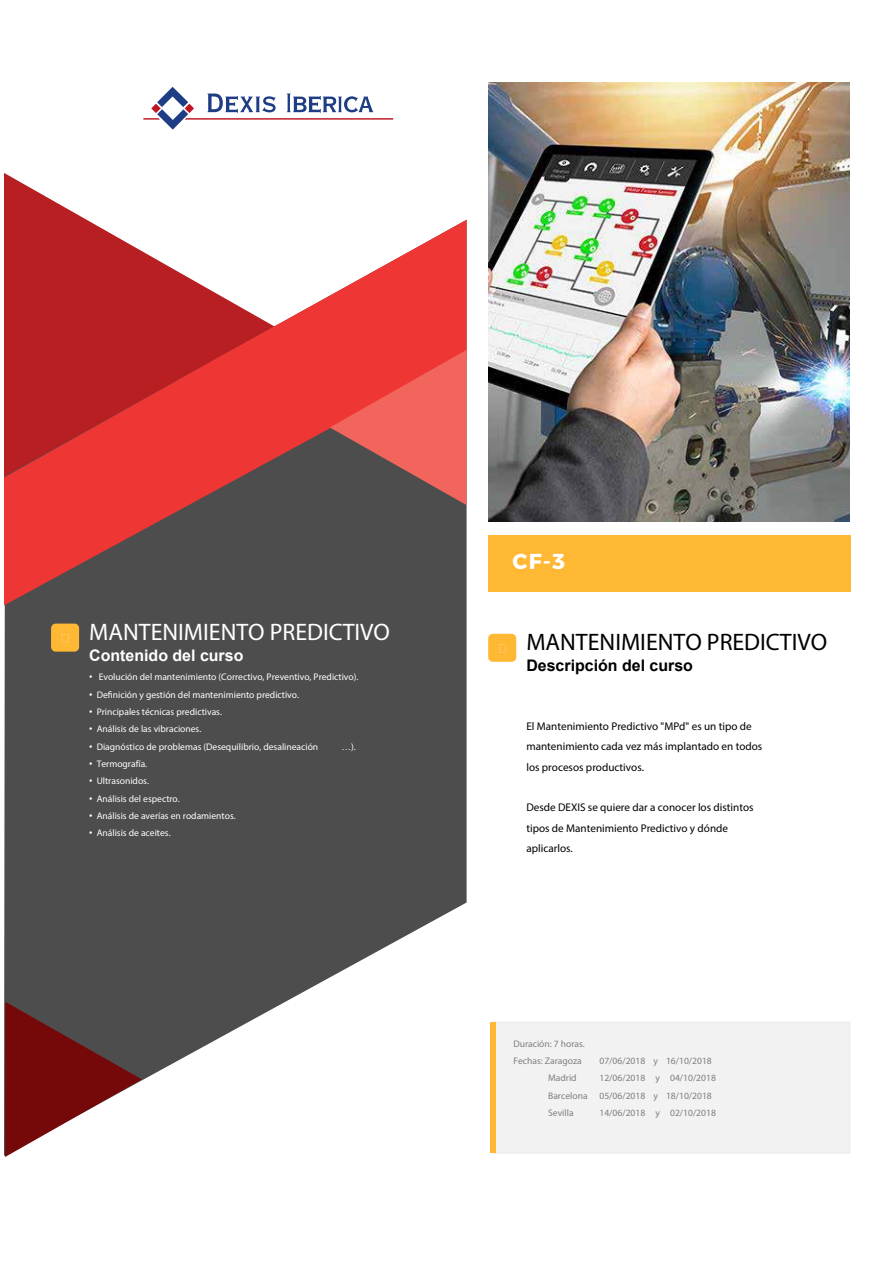
<style>
.page{position:relative;width:893px;height:1263px;background:#fff}
.page>*{position:absolute;margin:0;border:0;box-sizing:border-box;transform-origin:0 0}
.t1{font:700 23.85px "Karla";color:#fff}
.t2{font:700 23.85px "Karla";color:#000}
.t3{font:700 21.6px "Montserrat";color:#fff}
.t4{font:700 15.9px "Arial";color:#000}
.t5{font:700 15.9px "Arial";color:#fff}
.t6{font:11.1px/20.2px "Karla";color:#000}
.t7{font:9.6px "Karla";color:#fff}
.t8{font:700 9.6px/17.4px "Karla";color:#7f7f7f}
.s1{font-family:"Arial"}
</style>
<div class="page">
<svg style="left:4px;top:173px;width:83px;height:47px"></svg>
<svg style="left:4px;top:605px;width:463px;height:551px;fill:#4d4d4d"></svg>
<div style="left:488px;top:535px;width:363px;height:57px;background:#feb834"></div>
<svg style="left:4px;top:220px;width:463px;height:385px;background:#b65050"></svg>
<svg style="left:330px;top:350px;width:137px;height:155px;background:#c7534e"></svg>
<svg style="left:5px;top:1002px;width:137px;height:155px"></svg>
<svg style="left:51px;top:624px;width:28px;height:28px"></svg>
<div style="left:492px;top:1021px;width:358px;height:133px;background:#f2f2f2"></div>
<div style="left:490px;top:1022px;width:6px;height:131px;background:#feb834"></div>
<svg style="left:488px;top:634px;width:28px;height:28px"></svg>
<img style="left:489px;top:83px;width:361px;height:438px">
<svg style="left:143px;top:87px;width:250px;height:43px"></svg>
<h1 class="t1" style="left:89px;top:617px;width:302px">MANTENIMIENTO PREDICTIVO</h1>
<h3 class="t5" style="left:89px;top:646px;width:156px">Contenido del curso</h3>
<p class="t7" style="left:89px;top:671px;width:271px"><span class="s1">•</span> Evolución del mantenimiento (Correctivo, Preventivo, Predictivo).</p>
<p class="t7" style="left:89px;top:688px;width:211px"><span class="s1">•</span> Definición y gestión del mantenimiento predictivo.</p>
<p class="t7" style="left:89px;top:706px;width:134px"><span class="s1">•</span> Principales técnicas predictivas.</p>
<p class="t7" style="left:89px;top:723px;width:114px"><span class="s1">•</span> Análisis de las vibraciones.</p>
<p class="t7" style="left:89px;top:740px;width:230px"><span class="s1">•</span> Diagnóstico de problemas (Desequilibrio, desalineación</p>
<p class="t7" style="left:342px;top:740px;width:16px"><span class="s1">…</span>).</p>
<p class="t7" style="left:89px;top:758px;width:60px"><span class="s1">•</span> Termografía.</p>
<p class="t7" style="left:89px;top:775px;width:61px"><span class="s1">•</span> Ultrasonidos.</p>
<p class="t7" style="left:89px;top:792px;width:92px"><span class="s1">•</span> Análisis del espectro.</p>
<p class="t7" style="left:89px;top:810px;width:148px"><span class="s1">•</span> Análisis de averías en rodamientos.</p>
<p class="t7" style="left:89px;top:827px;width:83px"><span class="s1">•</span> Análisis de aceites.</p>
<h2 class="t3" style="left:513px;top:544px;width:54px">CF-3</h2>
<h1 class="t2" style="left:526px;top:627px;width:302px">MANTENIMIENTO PREDICTIVO</h1>
<h3 class="t4" style="left:526px;top:656px;width:168px">Descripción del curso</h3>
<p class="t6" style="left:526px;top:716px;width:237px">El Mantenimiento Predictivo "MPd" es un tipo de mantenimiento cada vez más implantado en todos los procesos productivos.</p>
<p class="t6" style="left:526px;top:797px;width:229px">Desde DEXIS se quiere dar a conocer los distintos tipos de Mantenimiento Predictivo y dónde aplicarlos.</p>
<p class="t8" style="left:513px;top:1035px;width:73px">Duración: 7 horas.<br>Fechas: Zaragoza</p>
<p class="t8" style="left:599px;top:1052px;width:114px">07/06/2018 y 16/10/2018</p>
<p class="t8" style="left:548px;top:1069px;width:30px">Madrid</p>
<p class="t8" style="left:548px;top:1069px;width:169px;text-indent:51px">12/06/2018 y 04/10/2018<br>Barcelona 05/06/2018 y 18/10/2018<br>Sevilla</p>
<p class="t8" style="left:599px;top:1104px;width:118px">14/06/2018 y 02/10/2018</p>
</div>
